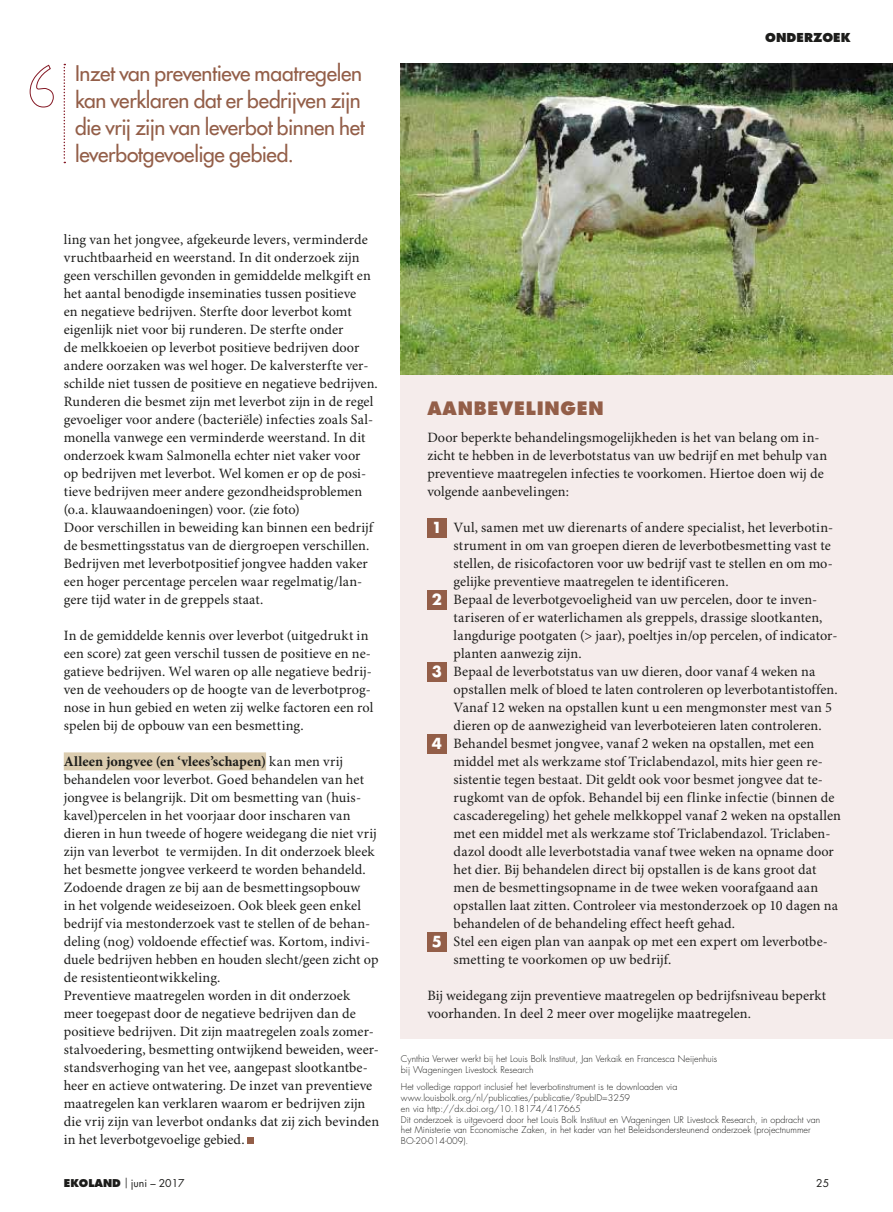
<style>
.page{position:relative;width:893px;height:1212px;background:#fff}
.page>*{position:absolute;margin:0;border:0;box-sizing:border-box;transform-origin:0 0}
.t1{font:500 21px/27px "Futura Std";letter-spacing:-.02em;color:#935e48}
.t2{font:800 18px "Futura Std";letter-spacing:.045em;color:#935e48}
.t3{font:14.25px/18px "Minion Pro";letter-spacing:.005em;color:#1d1d1b}
.t4{font:800 12px "Futura Std";color:#1d1d1b}
.t5{font:10.5px "Futura Std";color:#1d1d1b}
.t6{font:300 9px/10.8px "Futura Std";color:#1d1d1b}
.s1{font-weight:700}
.s2{font-family:"Futura Std";font-weight:700;font-size:14.85px;color:#fff}
.s3{font-weight:800}
.s4{font-weight:500}
</style>
<div class="page">
<div style="left:401px;top:374px;width:492px;height:665px;background:#f5eceb"></div>
<div style="left:64px;top:752px;width:202px;height:18px;background:#dbccaf"></div>
<svg style="left:248px;top:1138px;width:6px;height:6px"></svg>
<div style="left:427px;top:518px;width:19px;height:19px;background:#935e48"></div>
<div style="left:427px;top:590px;width:19px;height:19px;background:#935e48"></div>
<div style="left:427px;top:662px;width:19px;height:19px;background:#935e48"></div>
<div style="left:427px;top:734px;width:19px;height:19px;background:#935e48"></div>
<div style="left:427px;top:932px;width:19px;height:19px;background:#935e48"></div>
<svg style="left:64px;top:64px;width:1px;height:99px"></svg>
<svg style="left:29px;top:64px;width:25px;height:44px"></svg>
<img style="left:401px;top:64px;width:492px;height:310px">
<h1 class="t1" style="left:75px;top:60px;width:292px">Inzet van preventieve maatregelen kan verklaren dat er bedrijven zijn die vrij zijn van leverbot binnen het leverbotgevoelige gebied.</h1>
<p class="t4" style="left:765px;top:30px;width:21px">ONDE</p>
<p class="t4" style="left:804px;top:30px;width:29px">RZOEK</p>
<p class="t3" style="left:64px;top:231px;width:316px">ling van het jongvee, afgekeurde levers, verminderde vruchtbaarheid en weerstand. In dit onderzoek zijn geen verschillen gevonden in gemiddelde melkgift en het aantal benodigde inseminaties tussen positieve<br>en negatieve bedrijven. Sterfte door leverbot komt eigenlijk niet voor bij runderen. De sterfte onder<br>de melkkoeien op leverbot positieve bedrijven door andere oorzaken was wel hoger. De kalversterfte ver&shy;schilde niet tussen de positieve en negatieve bedrijven.<br>Runderen die besmet zijn met leverbot zijn in de regel gevoeliger voor andere (bacteriële) infecties zoals Sal&shy;monella vanwege een verminderde weerstand. In dit onderzoek kwam Salmonella echter niet vaker voor op bedrijven met leverbot. Wel komen er op de posi&shy;tieve bedrijven meer andere gezondheidsproblemen (o.a. klauwaandoeningen) voor. (zie foto)<br>Door verschillen in beweiding kan binnen een bedrijf de besmettingsstatus van de diergroepen verschillen.<br>Bedrijven met leverbotpositief jongvee hadden vaker een hoger percentage percelen waar regelmatig/lan&shy;gere tijd water in de greppels staat.</p>
<p class="t3" style="left:64px;top:627px;width:311px">In de gemiddelde kennis over leverbot (uitgedrukt in een score) zat geen verschil tussen de positieve en ne&shy;gatieve bedrijven. Wel waren op alle negatieve bedrij&shy;ven de veehouders op de hoogte van de leverbotprog&shy;nose in hun gebied en weten zij welke factoren een rol spelen bij de opbouw van een besmetting.</p>
<p class="t3" style="left:64px;top:753px;width:317px"><span class="s1">Alleen jongvee (en ‘vlees’schapen)</span> kan men vrij behandelen voor leverbot. Goed behandelen van het jongvee is belangrijk. Dit om besmetting van (huis&shy;kavel)percelen in het voorjaar door inscharen van dieren in hun tweede of hogere weidegang die niet vrij zijn van leverbot te vermijden. In dit onderzoek bleek het besmette jongvee verkeerd te worden behandeld.<br>Zodoende dragen ze bij aan de besmettingsopbouw<br>in het volgende weideseizoen. Ook bleek geen enkel bedrijf via mestonderzoek vast te stellen of de behan&shy;deling (nog) voldoende effectief was. Kortom, indivi&shy;duele bedrijven hebben en houden slecht/geen zicht op de resistentieontwikkeling.<br>Preventieve maatregelen worden in dit onderzoek meer toegepast door de negatieve bedrijven dan de positieve bedrijven. Dit zijn maatregelen zoals zomer&shy;stalvoedering, besmetting ontwijkend beweiden, weer&shy;standsverhoging van het vee, aangepast slootkantbe&shy;heer en actieve ontwatering. De inzet van preventieve maatregelen kan verklaren waarom er bedrijven zijn die vrij zijn van leverbot ondanks dat zij zich bevinden in het leverbotgevoelige gebied.</p>
<p class="t2" style="left:427px;top:397px;width:99px">AAN BEVELIN</p>
<p class="t2" style="left:561px;top:397px;width:30px">GEN</p>
<p class="t3" style="left:427px;top:429px;width:401px">Door beperkte behandelingsmogelijkheden is het van belang om in&shy;zicht te hebben in de leverbotstatus van uw bedrijf en met behulp van preventieve maatregelen infecties te voorkomen. Hiertoe doen wij de volgende aanbevelingen:</p>
<p class="t3" style="left:432px;top:519px;width:403px"><span class="s2">1</span> Vul, samen met uw dierenarts of andere specialist, het leverbotin-</p>
<p class="t3" style="left:454px;top:537px;width:379px">strument in om van groepen dieren de leverbotbesmetting vast te</p>
<p class="t3" style="left:454px;top:555px;width:381px">stellen, de risicofactoren voor uw bedrijf vast te stellen en om mo-</p>
<p class="t3" style="left:454px;top:573px;width:276px">gelijke preventieve maatregelen te identificeren.</p>
<p class="t3" style="left:432px;top:591px;width:387px"><span class="s2">2</span> Bepaal de leverbotgevoeligheid van uw percelen, door te inven-</p>
<p class="t3" style="left:454px;top:609px;width:370px">tariseren of er waterlichamen als greppels, drassige slootkanten,</p>
<p class="t3" style="left:454px;top:627px;width:385px">langdurige pootgaten (&gt; jaar), poeltjes in/op percelen, of indicator-</p>
<p class="t3" style="left:454px;top:645px;width:130px">planten aanwezig zijn.</p>
<p class="t3" style="left:432px;top:663px;width:385px"><span class="s2">3</span> Bepaal de leverbotstatus van uw dieren, door vanaf 4 weken na</p>
<p class="t3" style="left:454px;top:681px;width:386px">opstallen melk of bloed te laten controleren op leverbotantistoffen.</p>
<p class="t3" style="left:454px;top:699px;width:380px">Vanaf 12 weken na opstallen kunt u een mengmonster mest van 5</p>
<p class="t3" style="left:454px;top:717px;width:370px">dieren op de aanwezigheid van leverboteieren laten controleren.</p>
<p class="t3" style="left:432px;top:735px;width:384px"><span class="s2">4</span> Behandel besmet jongvee, vanaf 2 weken na opstallen, met een</p>
<p class="t3" style="left:454px;top:753px;width:371px">middel met als werkzame stof Triclabendazol, mits hier geen re-</p>
<p class="t3" style="left:454px;top:771px;width:371px">sistentie tegen bestaat. Dit geldt ook voor besmet jongvee dat te-</p>
<p class="t3" style="left:454px;top:789px;width:382px">rugkomt van de opfok. Behandel bij een flinke infectie (binnen de</p>
<p class="t3" style="left:454px;top:807px;width:389px">cascaderegeling) het gehele melkkoppel vanaf 2 weken na opstallen</p>
<p class="t3" style="left:454px;top:825px;width:378px">met een middel met als werkzame stof Triclabendazol. Triclaben-</p>
<p class="t3" style="left:454px;top:843px;width:382px">dazol doodt alle leverbotstadia vanaf twee weken na opname door</p>
<p class="t3" style="left:454px;top:861px;width:364px">het dier. Bij behandelen direct bij opstallen is de kans groot dat</p>
<p class="t3" style="left:454px;top:879px;width:366px">men de besmettingsopname in de twee weken voorafgaand aan</p>
<p class="t3" style="left:454px;top:897px;width:386px">opstallen laat zitten. Controleer via mestonderzoek op 10 dagen na</p>
<p class="t3" style="left:454px;top:915px;width:283px">behandelen of de behandeling effect heeft gehad.</p>
<p class="t3" style="left:432px;top:933px;width:398px"><span class="s2">5</span> Stel een eigen plan van aanpak op met een expert om leverbotbe-</p>
<p class="t3" style="left:454px;top:951px;width:219px">smetting te voorkomen op uw bedrijf.</p>
<p class="t3" style="left:427px;top:987px;width:400px">Bij weidegang zijn preventieve maatregelen op bedrijfsniveau beperkt voorhanden. In deel 2 meer over mogelijke maatregelen.</p>
<p class="t6" style="left:401px;top:1054px;width:318px">Cynthia Verwer werkt bij het Louis Bolk Instituut, Jan Verkaik en Francesca Neijenhuis bij Wageningen Livestock Research</p>
<p class="t6" style="left:401px;top:1082px;width:421px">Het volledige rapport inclusief het leverbotinstrument is te downloaden via www.louisbolk.org/nl/publicaties/publicatie/?pubID=3259<br>en via http://dx.doi.org/10.18174/417665<br>Dit onderzoek is uitgevoerd door het Louis Bolk Instituut en Wageningen UR Livestock Research, in opdracht van het Ministerie van Economische Zaken, in het kader van het Beleidsondersteunend onderzoek (projectnummer BO-20-014-009).</p>
<p class="t5" style="left:64px;top:1176px;width:122px"><span class="s3">EKOLAND</span> <span class="s4">|</span> juni – 2017</p>
<p class="t5" style="left:816px;top:1176px;width:14px">25</p>
</div>
